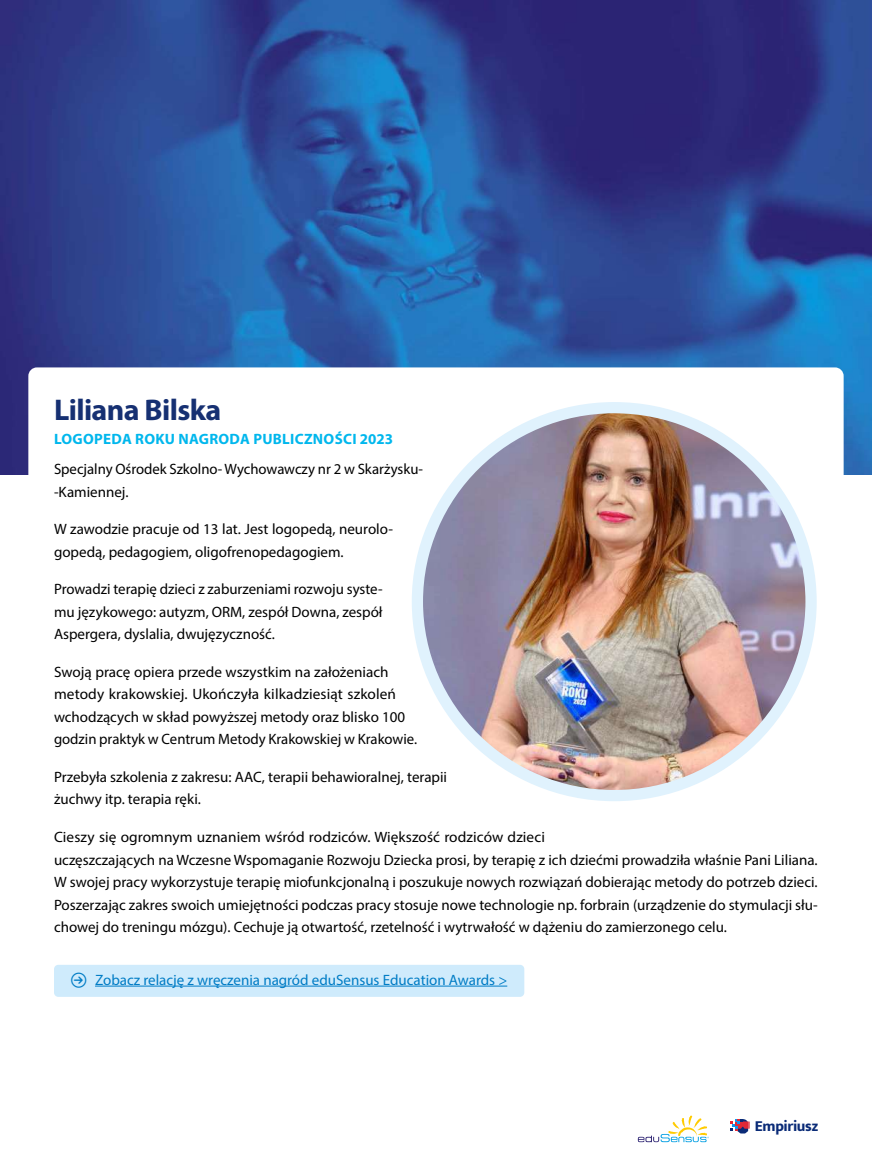
<style>
.page{position:relative;width:872px;height:1170px;background:#fff}
.page>*{position:absolute;margin:0;border:0;box-sizing:border-box;transform-origin:0 0}
.t1{font:700 30px "Myriad Pro";letter-spacing:-.02em;color:#163072}
.t2{font:800 15.15px "Mukta";letter-spacing:-.025em;color:#0a2b77}
.t3{font:15px/22.5px "Myriad Pro";color:#000}
.t4{font:15px "Myriad Pro";color:#007cc5}
.t5{font:700 15px "Myriad Pro";letter-spacing:.02em;color:#00b7ed}
.s1{font-family:"Arrowstfb"}
</style>
<div class="page">
<svg style="left:638px;top:1115px;width:71px;height:26px"></svg>
<svg style="left:730px;top:1119px;width:20px;height:14px"></svg>
<img style="left:0;top:0;width:872px;height:474px">
<div style="left:28px;top:367px;width:815px;height:279px;background:#fff;border-radius:9px"></div>
<div style="left:54px;top:964px;width:470px;height:32px;background:#cfebfc;border-radius:4px"></div>
<hr style="left:95px;top:985px;width:412px;height:1px;background:#007cc5">
<img style="left:417px;top:407px;width:394px;height:388px">
<div style="left:412px;top:402px;width:404px;height:399px;border:11px solid #e0f2fd;border-radius:50%"></div>
<h1 class="t1" style="left:54px;top:390px;width:169px">Liliana Bilska</h1>
<p class="t5" style="left:54px;top:429px;width:340px">LOGOPEDA ROKU NAGRODA PUBLICZNOŚCI 2023</p>
<p class="t3" style="left:54px;top:457px;width:370px">Specjalny Ośrodek Szkolno- Wychowawczy nr 2 w Skarżysku--Kamiennej.</p>
<p class="t3" style="left:54px;top:517px;width:340px">W zawodzie pracuje od 13 lat. Jest logopedą, neurolo&shy;gopedą, pedagogiem, oligofrenopedagogiem.</p>
<p class="t3" style="left:54px;top:577px;width:330px;text-align:justify">Prowadzi terapię dzieci z zaburzeniami rozwoju syste&shy;mu językowego: autyzm, ORM, zespół Downa, zespół Aspergera, dyslalia, dwujęzyczność.</p>
<p class="t3" style="left:54px;top:660px;width:364px">Swoją pracę opiera przede wszystkim na założeniach metody krakowskiej. Ukończyła kilkadziesiąt szkoleń wchodzących w skład powyższej metody oraz blisko 100 godzin praktyk w Centrum Metody Krakowskiej w Krakowie.</p>
<p class="t3" style="left:54px;top:765px;width:394px">Przebyła szkolenia z zakresu: AAC, terapii behawioralnej, terapii żuchwy itp. terapia ręki.</p>
<p class="t3" style="left:54px;top:825px;width:765px">Cieszy się ogromnym uznaniem wśród rodziców. Większość rodziców dzieci<br>uczęszczających na Wczesne Wspomaganie Rozwoju Dziecka prosi, by terapię z ich dziećmi prowadziła właśnie Pani Liliana.<br>W swojej pracy wykorzystuje terapię miofunkcjonalną i poszukuje nowych rozwiązań dobierając metody do potrzeb dzieci.<br>Poszerzając zakres swoich umiejętności podczas pracy stosuje nowe technologie np. forbrain (urządzenie do stymulacji słu&shy;chowej do treningu mózgu). Cechuje ją otwartość, rzetelność i wytrwałość w dążeniu do zamierzonego celu.</p>
<p class="t4" style="left:71px;top:970px;width:438px"><span class="s1">N</span> Zobacz relację z wręczenia nagród eduSensus Education Awards &gt;</p>
<p class="t2" style="left:755px;top:1116px;width:65px">Empiriusz</p>
</div>
